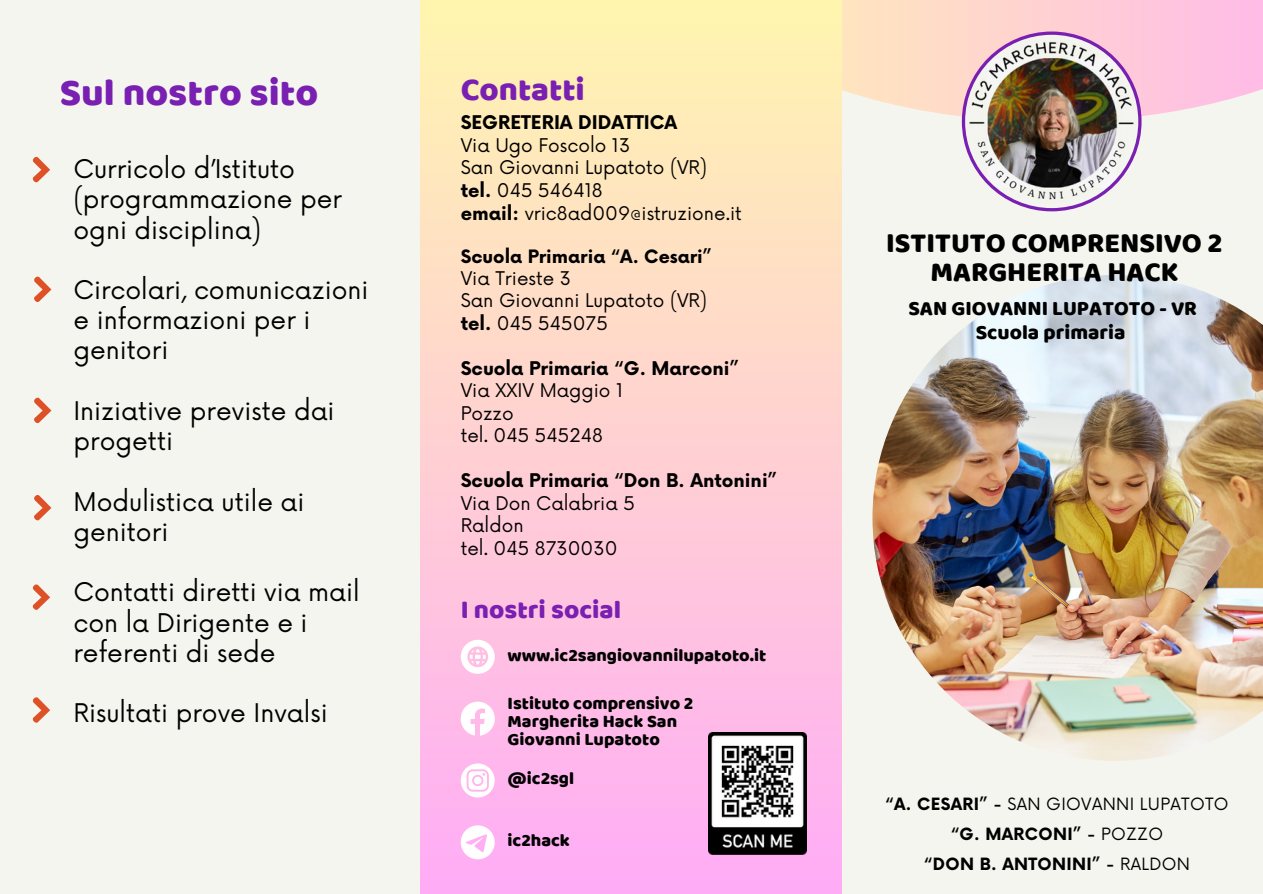
<style>
.page{position:relative;width:1263px;height:894px;background:#fff}
.page>*{position:absolute;margin:0;border:0;box-sizing:border-box;transform-origin:0 0}
.t1{font:39px "Baloo";color:#791fb2}
.t2{font:33px "Baloo";color:#791fb2}
.t3{font:28.5px/29px "Baloo";color:#000;text-align:center}
.t4{font:26.1px "Baloo";color:#791fb2}
.t5{font:25.05px/30.2px "Now";color:#000}
.t6{font:21px/23.9px "Baloo";color:#000;text-align:center}
.t7{font:18.45px "Now";color:#000}
.t8{font:700 18.45px "Now";color:#000}
.t9{font:18px/18px "Baloo";color:#000}
.t10{font:700 18px "Now";color:#000}
.t11{font:700 16.5px "Now";letter-spacing:.02em;color:#000}
.t12{font:16.5px "Now";letter-spacing:.02em;color:#000}
.s1{font-weight:700}
.s2{font-weight:400}
</style>
<div class="page">
<div style="left:0;top:0;width:1263px;height:893px;background:#f5f5ef"></div>
<svg style="left:841px;top:0;width:422px;height:122px;background:#fdd4d5"></svg>
<div style="left:421px;top:0;width:420px;height:893px;background:linear-gradient(to bottom,#fff6af,#ffabf6)"></div>
<img style="left:962px;top:31px;width:179px;height:180px">
<svg style="left:32px;top:156px;width:18px;height:27px"></svg>
<svg style="left:34px;top:276px;width:17px;height:26px"></svg>
<svg style="left:34px;top:397px;width:17px;height:27px"></svg>
<svg style="left:34px;top:495px;width:17px;height:26px"></svg>
<svg style="left:32px;top:584px;width:18px;height:26px"></svg>
<svg style="left:32px;top:697px;width:18px;height:26px"></svg>
<svg style="left:461px;top:701px;width:33px;height:34px"></svg>
<svg style="left:461px;top:763px;width:33px;height:34px"></svg>
<svg style="left:461px;top:825px;width:33px;height:33px"></svg>
<svg style="left:461px;top:639px;width:33px;height:34px"></svg>
<img style="left:708px;top:732px;width:98px;height:122px">
<img style="left:872px;top:275px;width:391px;height:485px">
<p class="t1" style="left:60px;top:69px;width:260px">Sul nostro sito</p>
<p class="t5" style="left:73px;top:155px;width:223px">Curricolo d’Istituto</p>
<p class="t5" style="left:73px;top:185px;width:270px">(programmazione per ogni disciplina)</p>
<p class="t5" style="left:73px;top:276px;width:297px">Circolari, comunicazioni</p>
<p class="t5" style="left:73px;top:306px;width:238px">e informazioni per i genitori</p>
<p class="t5" style="left:73px;top:397px;width:263px">Iniziative previste dai progetti</p>
<p class="t5" style="left:73px;top:487px;width:233px">Modulistica utile ai genitori</p>
<p class="t5" style="left:73px;top:578px;width:288px">Contatti diretti via mail con la Dirigente e i referenti di sede</p>
<p class="t5" style="left:73px;top:699px;width:256px">Risultati prove Invalsi</p>
<p class="t2" style="left:461px;top:69px;width:126px">Contatti</p>
<p class="t8" style="left:461px;top:113px;width:218px">SEGRETERIA DIDATTICA</p>
<p class="t7" style="left:461px;top:135px;width:171px">Via Ugo Foscolo 13</p>
<p class="t7" style="left:461px;top:157px;width:248px">San Giovanni Lupatoto (VR)</p>
<p class="t7" style="left:461px;top:180px;width:143px"><span class="s1">tel.</span> 045 546418</p>
<p class="t7" style="left:461px;top:202px;width:283px"><span class="s1">email:</span> vric8ad009@istruzione.it</p>
<p class="t10" style="left:461px;top:247px;width:253px">Scuola Primaria “A. Cesari”</p>
<p class="t7" style="left:461px;top:268px;width:112px">Via Trieste 3</p>
<p class="t7" style="left:461px;top:290px;width:248px">San Giovanni Lupatoto (VR)</p>
<p class="t7" style="left:461px;top:313px;width:149px"><span class="s1">tel.</span> 045 545075</p>
<p class="t8" style="left:461px;top:358px;width:280px">Scuola Primaria “G. Marconi”</p>
<p class="t7" style="left:461px;top:380px;width:164px">Via XXIV Maggio 1</p>
<p class="t7" style="left:461px;top:403px;width:55px">Pozzo</p>
<p class="t7" style="left:461px;top:425px;width:144px">tel. 045 545248</p>
<p class="t8" style="left:461px;top:470px;width:318px">Scuola Primaria “Don B. Antonini”</p>
<p class="t7" style="left:461px;top:492px;width:176px">Via Don Calabria 5</p>
<p class="t7" style="left:461px;top:515px;width:64px">Raldon</p>
<p class="t7" style="left:461px;top:537px;width:158px">tel. 045 8730030</p>
<p class="t4" style="left:461px;top:593px;width:162px">I nostri social</p>
<p class="t9" style="left:508px;top:646px;width:260px">www.ic2sangiovannilupatoto.it</p>
<p class="t9" style="left:508px;top:693px;width:187px">Istituto comprensivo 2<br>Margherita Hack San<br>Giovanni Lupatoto</p>
<p class="t9" style="left:508px;top:768px;width:68px">@ic2sgl</p>
<p class="t9" style="left:508px;top:830px;width:64px">ic2hack</p>
<p class="t3" style="left:886px;top:227px;width:338px">ISTITUTO COMPRENSIVO 2<br>MARGHERITA HACK</p>
<p class="t6" style="left:908px;top:296px;width:290px">SAN GIOVANNI LUPATOTO - VR<br>Scuola primaria</p>
<p class="t12" style="left:885px;top:794px;width:345px"><span class="s1">“A. CESARI” -</span> SAN GIOVANNI LUPATOTO</p>
<p class="t11" style="left:951px;top:825px;width:214px">“G. MARCONI” - <span class="s2">POZZO</span></p>
<p class="t11" style="left:924px;top:854px;width:268px">“DON B. ANTONINI” - <span class="s2">RALDON</span></p>
</div>
